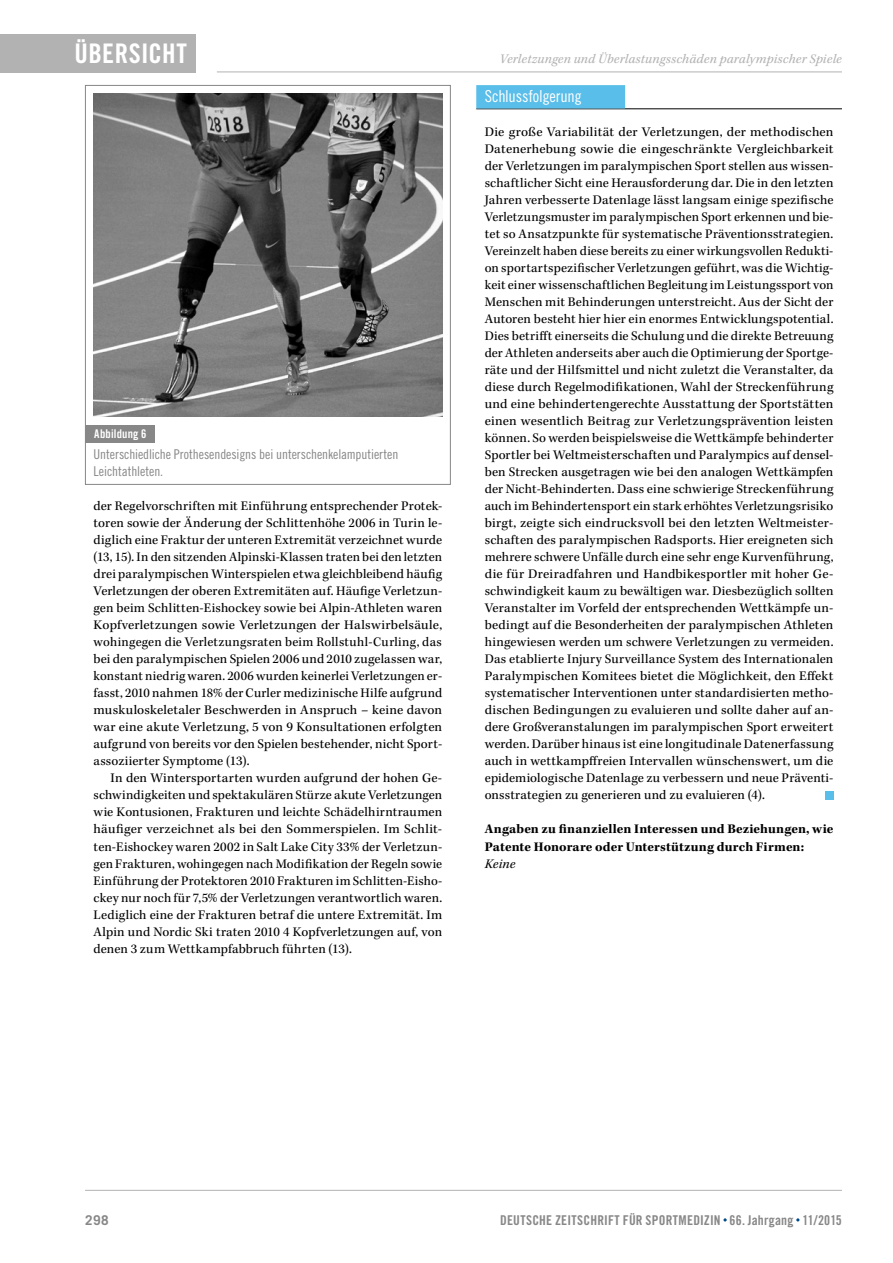
<style>
.page{position:relative;width:893px;height:1263px;background:#fff}
.page>*{position:absolute;margin:0;border:0;box-sizing:border-box;transform-origin:0 0}
.t1{font:27px "Trade Gothic LT Std Bd Cn 20";color:#fff}
.t2{font:16.5px "Trade Gothic LT Std Cn 18";letter-spacing:-.01em;color:#fff}
.t3{font:13.5px/17px "Kepler Std";letter-spacing:.005em;color:#000;text-align:justify}
.t4{font:700 13.5px/17px "Kepler Std";letter-spacing:.01em;color:#000}
.t5{font:13.5px/17px "Trade Gothic LT Std Cn 18";letter-spacing:-.005em;color:#878787}
.t6{font:italic 13.5px "Kepler Std";letter-spacing:.015em;color:#b3b2b2}
.t7{font:13.5px "Trade Gothic LT Std Bd Cn 20";letter-spacing:.015em;color:#878787}
.t8{font:italic 13.5px "Kepler Std";letter-spacing:.01em;color:#000}
.t9{font:700 13.5px "Trade Gothic LT Std";color:#878787}
.t10{font:12px "Trade Gothic LT Std Bd Cn 20";letter-spacing:.015em;color:#fff}
</style>
<div class="page">
<div style="left:0;top:34px;width:196px;height:38px;background:#b3b2b2"></div>
<hr style="left:217px;top:72px;width:625px;height:1px;background:#b3b2b2">
<hr style="left:85px;top:1190px;width:757px;height:1px;background:#b3b2b2">
<hr style="left:476px;top:108px;width:366px;height:1px;background:#000">
<div style="left:476px;top:85px;width:149px;height:23px;background:#59bee9"></div>
<div style="left:825px;top:791px;width:8px;height:8px;background:#59bee9"></div>
<div style="left:86px;top:425px;width:69px;height:17px;background:#878787"></div>
<div style="left:85px;top:85px;width:366px;height:400px;border:1px solid #878787"></div>
<img style="left:94px;top:94px;width:348px;height:323px">
<h1 class="t1" style="left:75px;top:37px;width:41px">Übersicht</h1>
<p class="t10" style="left:94px;top:426px;width:54px">Abbildung 6</p>
<p class="t5" style="left:94px;top:446px;width:306px">Unterschiedliche Prothesendesigns bei unterschenkelamputierten<br>Leichtathleten.</p>
<p class="t3" style="left:94px;top:498px;width:350px">der Regelvorschriften mit Einführung entsprechender Protek&shy;toren sowie der Änderung der Schlittenhöhe 2006 in Turin le&shy;diglich eine Fraktur der unteren Extremität verzeichnet wurde (13, 15). In den sitzenden Alpinski-Klassen traten bei den letzten drei paralympischen Winterspielen etwa gleichbleibend häufig Verletzungen der oberen Extremitäten auf. Häufige Verletzun&shy;gen beim Schlitten-Eishockey sowie bei Alpin-Athleten waren Kopfverletzungen sowie Verletzungen der Halswirbelsäule, wohingegen die Verletzungsraten beim Rollstuhl-Curling, das bei den paralympischen Spielen 2006 und 2010 zugelassen war, konstant niedrig waren. 2006 wurden keinerlei Verletzungen er&shy;fasst, 2010 nahmen 18% der Curler medizinische Hilfe aufgrund muskuloskeletaler Beschwerden in Anspruch – keine davon war eine akute Verletzung, 5 von 9 Konsultationen erfolgten aufgrund von bereits vor den Spielen bestehender, nicht Sport&shy;assoziierter Symptome (13).</p>
<p class="t3" style="left:94px;top:770px;width:350px;text-indent:17px">In den Wintersportarten wurden aufgrund der hohen Ge&shy;schwindigkeiten und spektakulären Stürze akute Verletzungen wie Kontusionen, Frakturen und leichte Schädelhirntraumen häufiger verzeichnet als bei den Sommerspielen. Im Schlit&shy;ten-Eishockey waren 2002 in Salt Lake City 33% der Verletzun&shy;gen Frakturen, wohingegen nach Modifikation der Regeln sowie Einführung der Protektoren 2010 Frakturen im Schlitten-Eisho&shy;ckey nur noch für 7,5% der Verletzungen verantwortlich waren.<br>Lediglich eine der Frakturen betraf die untere Extremität. Im Alpin und Nordic Ski traten 2010 4 Kopfverletzungen auf, von denen 3 zum Wettkampfabbruch führten (13).</p>
<p class="t6" style="left:500px;top:51px;width:344px">Verletzungen und Überlastungsschäden paralympischer Spiele</p>
<p class="t2" style="left:485px;top:86px;width:98px">Schlussfolgerung</p>
<p class="t3" style="left:485px;top:124px;width:350px">Die große Variabilität der Verletzungen, der methodischen Datenerhebung sowie die eingeschränkte Vergleichbarkeit der Verletzungen im paralympischen Sport stellen aus wissen&shy;schaftlicher Sicht eine Herausforderung dar. Die in den letzten Jahren verbesserte Datenlage lässt langsam einige spezifische Verletzungsmuster im paralympischen Sport erkennen und bie&shy;tet so Ansatzpunkte für systematische Präventionsstrategien.<br>Vereinzelt haben diese bereits zu einer wirkungsvollen Redukti&shy;on sportartspezifischer Verletzungen geführt, was die Wichtig&shy;keit einer wissenschaftlichen Begleitung im Leistungssport von Menschen mit Behinderungen unterstreicht. Aus der Sicht der Autoren besteht hier hier ein enormes Entwicklungspotential.<br>Dies betrifft einerseits die Schulung und die direkte Betreuung der Athleten anderseits aber auch die Optimierung der Sportge&shy;räte und der Hilfsmittel und nicht zuletzt die Veranstalter, da diese durch Regelmodifikationen, Wahl der Streckenführung und eine behindertengerechte Ausstattung der Sportstätten einen wesentlich Beitrag zur Verletzungsprävention leisten können. So werden beispielsweise die Wettkämpfe behinderter Sportler bei Weltmeisterschaften und Paralympics auf densel&shy;ben Strecken ausgetragen wie bei den analogen Wettkämpfen der Nicht-Behinderten. Dass eine schwierige Streckenführung auch im Behindertensport ein stark erhöhtes Verletzungsrisiko birgt, zeigte sich eindrucksvoll bei den letzten Weltmeister&shy;schaften des paralympischen Radsports. Hier ereigneten sich mehrere schwere Unfälle durch eine sehr enge Kurvenführung, die für Dreiradfahren und Handbikesportler mit hoher Ge&shy;schwindigkeit kaum zu bewältigen war. Diesbezüglich sollten Veranstalter im Vorfeld der entsprechenden Wettkämpfe un&shy;bedingt auf die Besonderheiten der paralympischen Athleten hingewiesen werden um schwere Verletzungen zu vermeiden.<br>Das etablierte Injury Surveillance System des Internationalen Paralympischen Komitees bietet die Möglichkeit, den Effekt systematischer Interventionen unter standardisierten metho&shy;dischen Bedingungen zu evaluieren und sollte daher auf an&shy;dere Großveranstalungen im paralympischen Sport erweitert werden. Darüber hinaus ist eine longitudinale Datenerfassung auch in wettkampffreien Intervallen wünschenswert, um die epidemiologische Datenlage zu verbessern und neue Präventi&shy;onsstrategien zu generieren und zu evaluieren (4).</p>
<p class="t4" style="left:485px;top:821px;width:350px">Angaben zu finanziellen Interessen und Beziehungen, wie<br>Patente Honorare oder Unterstützung durch Firmen:</p>
<p class="t8" style="left:485px;top:855px;width:32px">Keine</p>
<p class="t9" style="left:85px;top:1211px;width:25px">298</p>
<p class="t7" style="left:500px;top:1212px;width:343px">DEUTSCHE ZEITSCHRIFT FÜR SPORTMEDIZIN 66. Jahrgang 11/2015</p>
</div>
